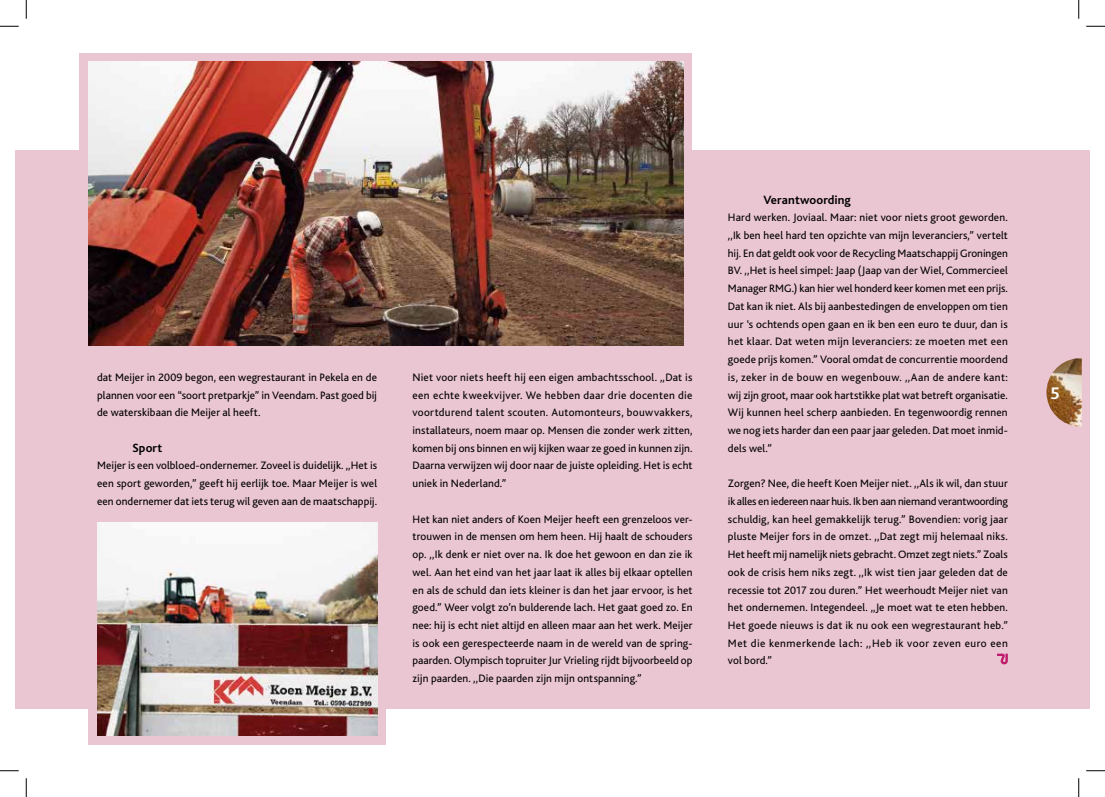
<style>
.page{position:relative;width:1105px;height:797px;background:#fff}
.page>*{position:absolute;margin:0;border:0;box-sizing:border-box;transform-origin:0 0}
.t1{font:700 17.5px "Bliss";color:#fff}
.t2{font:700 12.5px "Bliss";letter-spacing:.01em;color:#000}
.t3{font:11.25px/17.8px "Bliss";letter-spacing:.005em;color:#000;text-align:justify}
</style>
<div class="page">
<div style="left:26px;top:150px;width:1063px;height:559px;background:#eac5d2"></div>
<div style="left:16px;top:150px;width:10px;height:559px;background:#eac5d2"></div>
<div style="left:88px;top:538px;width:298px;height:206px;background:#eac5d2"></div>
<img style="left:97px;top:522px;width:280px;height:213px">
<div style="left:79px;top:53px;width:613px;height:274px;background:#eac5d2"></div>
<img style="left:89px;top:62px;width:595px;height:283px">
<svg style="left:997px;top:653px;width:11px;height:12px"></svg>
<img style="left:1046px;top:358px;width:36px;height:68px">
<svg style="left:0;top:25px;width:19px;height:2px"></svg>
<svg style="left:1086px;top:25px;width:19px;height:2px"></svg>
<svg style="left:0;top:770px;width:19px;height:1px"></svg>
<svg style="left:1086px;top:770px;width:19px;height:1px"></svg>
<svg style="left:25px;top:0;width:2px;height:19px"></svg>
<svg style="left:25px;top:778px;width:2px;height:19px"></svg>
<svg style="left:1078px;top:0;width:1px;height:19px"></svg>
<svg style="left:1078px;top:778px;width:1px;height:19px"></svg>
<p class="t3" style="left:97px;top:368px;width:281px">dat Meijer in 2009 begon, een wegrestaurant in Pekela en de plannen voor een “soort pretparkje” in Veendam. Past goed bij de waterskibaan die Meijer al heeft.</p>
<p class="t2" style="left:133px;top:441px;width:31px">Sport</p>
<p class="t3" style="left:97px;top:457px;width:281px">Meijer is een volbloed-ondernemer. Zoveel is duidelijk. ,,Het is een sport geworden,” geeft hij eerlijk toe. Maar Meijer is wel een ondernemer dat iets terug wil geven aan de maatschappij.</p>
<p class="t3" style="left:412px;top:368px;width:281px">Niet voor niets heeft hij een eigen ambachtsschool. ,,Dat is een echte kweekvijver. We hebben daar drie docenten die voortdurend talent scouten. Automonteurs, bouwvakkers, installateurs, noem maar op. Mensen die zonder werk zitten, komen bij ons binnen en wij kijken waar ze goed in kunnen zijn.<br>Daarna verwijzen wij door naar de juiste opleiding. Het is echt uniek in Nederland.”</p>
<p class="t3" style="left:412px;top:510px;width:281px">Het kan niet anders of Koen Meijer heeft een grenzeloos ver&shy;trouwen in de mensen om hem heen. Hij haalt de schouders op. ,,Ik denk er niet over na. Ik doe het gewoon en dan zie ik wel. Aan het eind van het jaar laat ik alles bij elkaar optellen en als de schuld dan iets kleiner is dan het jaar ervoor, is het goed.” Weer volgt zo’n bulderende lach. Het gaat goed zo. En nee: hij is echt niet altijd en alleen maar aan het werk. Meijer is ook een gerespecteerde naam in de wereld van de spring&shy;paarden. Olympisch topruiter Jur Vrieling rijdt bijvoorbeeld op zijn paarden. ,,Die paarden zijn mijn ontspanning.”</p>
<p class="t2" style="left:763px;top:193px;width:89px">Verantwoording</p>
<p class="t3" style="left:728px;top:209px;width:281px">Hard werken. Joviaal. Maar: niet voor niets groot geworden. ,,Ik ben heel hard ten opzichte van mijn leveranciers,” vertelt hij. En dat geldt ook voor de Recycling Maatschappij Groningen BV. ,,Het is heel simpel: Jaap (Jaap van der Wiel, Commercieel Manager RMG.) kan hier wel honderd keer komen met een prijs.<br>Dat kan ik niet. Als bij aanbestedingen de enveloppen om tien uur ‘s ochtends open gaan en ik ben een euro te duur, dan is het klaar. Dat weten mijn leveranciers: ze moeten met een goede prijs komen.” Vooral omdat de concurrentie moordend is, zeker in de bouw en wegenbouw. ,,Aan de andere kant: wij zijn groot, maar ook hartstikke plat wat betreft organisatie.<br>Wij kunnen heel scherp aanbieden. En tegenwoordig rennen we nog iets harder dan een paar jaar geleden. Dat moet inmid&shy;dels wel.”</p>
<p class="t3" style="left:728px;top:475px;width:282px">Zorgen? Nee, die heeft Koen Meijer niet. ,,Als ik wil, dan stuur ik alles en iedereen naar huis. Ik ben aan niemand verantwoording schuldig, kan heel gemakkelijk terug.” Bovendien: vorig jaar pluste Meijer fors in de omzet. ,,Dat zegt mij helemaal niks.<br>Het heeft mij namelijk niets gebracht. Omzet zegt niets.” Zoals ook de crisis hem niks zegt. ,,Ik wist tien jaar geleden dat de recessie tot 2017 zou duren.” Het weerhoudt Meijer niet van het ondernemen. Integendeel. ,,Je moet wat te eten hebben.<br>Het goede nieuws is dat ik nu ook een wegrestaurant heb.” Met die kenmerkende lach: ,,Heb ik voor zeven euro een vol bord.”</p>
<h1 class="t1" style="left:1050px;top:383px;width:11px">5</h1>
</div>
